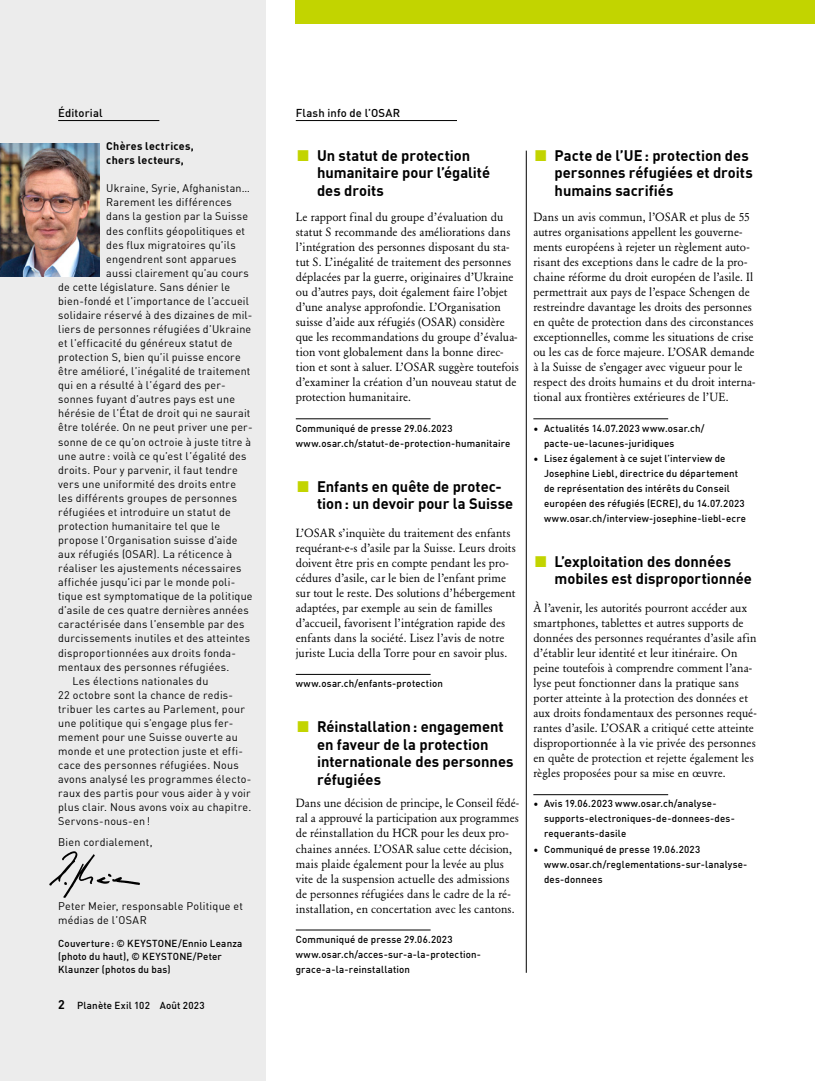
<style>
.page{position:relative;width:815px;height:1081px;background:#fff}
.page>*{position:absolute;margin:0;border:0;box-sizing:border-box;transform-origin:0 0}
.T3_Titel_Newsflash__fr{font:700 15px/17.5px "DIN Offc";color:#000}
.Grund__fr{font:11.75px/15px "Garamond BE Pro";letter-spacing:.005em;color:#000}
.Rubrik__fr{font:500 11.25px "DIN Offc";letter-spacing:.015em;color:#000}
.Editorial__fr{font:11px/14px "DIN Offc";letter-spacing:.02em;color:#000}
.Editorial_Einzug__fr{font:11px/14px "DIN Offc";letter-spacing:.025em;color:#000}
.Editorial__fr-2{font:700 11px/14px "DIN Offc";letter-spacing:.03em;color:#000}
.Links__fr{font:500 10px/15px "DIN Offc";letter-spacing:.02em;color:#000}
.Bildlegende{font:500 10px/13.1px "DIN Offc";letter-spacing:.015em;color:#000}
.s1{font-weight:700;font-size:12.5px}
.s2{color:#c2d400}
</style>
<div class="page">
<div style="left:0;top:0;width:266px;height:1081px;background:#ececec"></div>
<img style="left:49px;top:851px;width:91px;height:47px">
<hr style="left:58px;top:120px;width:101px;height:1px;background:#000">
<img style="left:0;top:144px;width:99px;height:133px">
<hr style="left:296px;top:120px;width:161px;height:1px;background:#000">
<hr style="left:296px;top:418px;width:135px;height:1px;background:#000">
<hr style="left:296px;top:674px;width:135px;height:1px;background:#000">
<hr style="left:296px;top:929px;width:135px;height:1px;background:#000">
<hr style="left:533px;top:418px;width:135px;height:1px;background:#000">
<hr style="left:533px;top:794px;width:135px;height:1px;background:#000">
<hr style="left:526px;top:151px;width:1px;height:822px;background:#000">
<div style="left:296px;top:0;width:519px;height:23px;background:#c2d400"></div>
<p class="Rubrik__fr" style="left:58px;top:105px;width:46px">Éditorial</p>
<p class="Editorial__fr-2" style="left:106px;top:139px;width:89px">Chères lectrices, chers lecteurs,</p>
<p class="Editorial__fr" style="left:106px;top:181px;width:145px">Ukraine, Syrie, Afghanistan…</p>
<p class="Editorial__fr" style="left:106px;top:195px;width:127px">Rarement les différences</p>
<p class="Editorial__fr" style="left:106px;top:209px;width:143px">dans la gestion par la Suisse</p>
<p class="Editorial__fr" style="left:106px;top:224px;width:140px">des conflits géopolitiques et</p>
<p class="Editorial__fr" style="left:106px;top:238px;width:131px">des flux migratoires qu’ils</p>
<p class="Editorial__fr" style="left:106px;top:252px;width:132px">engendrent sont apparues</p>
<p class="Editorial__fr" style="left:106px;top:266px;width:144px">aussi clairement qu’au cours</p>
<p class="Editorial__fr" style="left:58px;top:280px;width:174px">de cette législature. Sans dénier le</p>
<p class="Editorial__fr" style="left:58px;top:294px;width:192px">bien-fondé et l’importance de l’accueil</p>
<p class="Editorial__fr" style="left:58px;top:308px;width:196px">solidaire réservé à des dizaines de mil-</p>
<p class="Editorial__fr" style="left:58px;top:322px;width:195px">liers de personnes réfugiées d’Ukraine</p>
<p class="Editorial__fr" style="left:58px;top:336px;width:176px">et l’efficacité du généreux statut de</p>
<p class="Editorial__fr" style="left:58px;top:350px;width:184px">protection S, bien qu’il puisse encore</p>
<p class="Editorial__fr" style="left:58px;top:364px;width:194px">être amélioré, l’inégalité de traitement</p>
<p class="Editorial__fr" style="left:58px;top:378px;width:169px">qui en a résulté à l’égard des per-</p>
<p class="Editorial__fr" style="left:58px;top:392px;width:178px">sonnes fuyant d’autres pays est une</p>
<p class="Editorial__fr" style="left:58px;top:406px;width:194px">hérésie de l’État de droit qui ne saurait</p>
<p class="Editorial__fr" style="left:58px;top:420px;width:196px">être tolérée. On ne peut priver une per-</p>
<p class="Editorial__fr" style="left:58px;top:434px;width:194px">sonne de ce qu’on octroie à juste titre à</p>
<p class="Editorial__fr" style="left:58px;top:449px;width:190px">une autre : voilà ce qu’est l’égalité des</p>
<p class="Editorial__fr" style="left:58px;top:463px;width:181px">droits. Pour y parvenir, il faut tendre</p>
<p class="Editorial__fr" style="left:58px;top:477px;width:179px">vers une uniformité des droits entre</p>
<p class="Editorial__fr" style="left:58px;top:491px;width:180px">les différents groupes de personnes</p>
<p class="Editorial__fr" style="left:58px;top:505px;width:174px">réfugiées et introduire un statut de</p>
<p class="Editorial__fr" style="left:58px;top:519px;width:164px">protection humanitaire tel que le</p>
<p class="Editorial__fr" style="left:58px;top:533px;width:181px">propose l’Organisation suisse d’aide</p>
<p class="Editorial__fr" style="left:58px;top:547px;width:176px">aux réfugiés (OSAR). La réticence à</p>
<p class="Editorial__fr" style="left:58px;top:561px;width:185px">réaliser les ajustements nécessaires</p>
<p class="Editorial__fr" style="left:58px;top:575px;width:179px">affichée jusqu’ici par le monde poli-</p>
<p class="Editorial__fr" style="left:58px;top:589px;width:196px">tique est symptomatique de la politique</p>
<p class="Editorial__fr" style="left:58px;top:603px;width:192px">d’asile de ces quatre dernières années</p>
<p class="Editorial__fr" style="left:58px;top:617px;width:188px">caractérisée dans l’ensemble par des</p>
<p class="Editorial__fr" style="left:58px;top:631px;width:193px">durcissements inutiles et des atteintes</p>
<p class="Editorial__fr" style="left:58px;top:645px;width:179px">disproportionnées aux droits fonda-</p>
<p class="Editorial__fr" style="left:58px;top:659px;width:173px">mentaux des personnes réfugiées.</p>
<p class="Editorial_Einzug__fr" style="left:58px;top:674px;width:195px;text-indent:14px">Les élections nationales du<br>22 -octobre sont la chance de redis&shy;tribuer les cartes au Parlement, pour une politique qui s’engage plus fer&shy;mement pour une Suisse ouverte au monde et une protection juste et effi&shy;cace des personnes réfugiées. Nous avons analysé les programmes électo&shy;raux des partis pour vous aider à y voir plus clair. Nous avons voix au chapitre.<br>Servons-nous-en !</p>
<p class="Editorial__fr" style="left:58px;top:835px;width:96px">Bien cordialement,</p>
<p class="Editorial__fr" style="left:58px;top:899px;width:186px">Peter Meier, responsable Politique et médias de l’OSAR</p>
<p class="Bildlegende" style="left:58px;top:936px;width:186px">Couverture: © KEYSTONE/Ennio Leanza (photo du haut), © KEYSTONE/Peter<br>Klaunzer (photos du bas)</p>
<p class="Links__fr" style="left:58px;top:998px;width:148px"><span class="s1">2</span> Planète Exil 102 Août 2023</p>
<p class="Rubrik__fr" style="left:296px;top:105px;width:106px">Flash info de l’OSAR</p>
<p class="T3_Titel_Newsflash__fr" style="left:317px;top:147px;width:175px;text-indent:-21px"><span class="s2">■</span> Un statut de protection humanitaire pour l’égalité des droits</p>
<p class="Grund__fr" style="left:296px;top:209px;width:224px">Le rapport final du groupe d’évaluation du statut S recommande des améliorations dans l’intégration des personnes disposant du sta&shy;tut S. L’inégalité de traitement des personnes déplacées par la guerre, originaires d’Ukraine ou d’autres pays, doit également faire l’objet d’une analyse approfondie. L’Organisation suisse d’aide aux réfugiés (OSAR) considère que les recommandations du groupe d’évalua&shy;tion vont globalement dans la bonne direc&shy;tion et sont à saluer. L’OSAR suggère toutefois d’examiner la création d’un nouveau statut de protection humanitaire.</p>
<p class="Links__fr" style="left:296px;top:420px;width:216px">Communiqué de presse 29.06.2023 www.osar.ch/statut-de-protection-humanitaire</p>
<p class="T3_Titel_Newsflash__fr" style="left:317px;top:477px;width:198px;text-indent:-21px"><span class="s2">■</span> Enfants en quête de protec&shy;tion: un devoir pour la Suisse</p>
<p class="Grund__fr" style="left:296px;top:525px;width:222px">L’OSAR s’inquiète du traitement des enfants requérant-e-s d’asile par la Suisse. Leurs droits doivent être pris en compte pendant les pro&shy;cédures d’asile, car le bien de l’enfant prime sur tout le reste. Des solutions d’hébergement adaptées, par exemple au sein de familles d’accueil, favorisent l’intégration rapide des enfants dans la société. Lisez l’avis de notre juriste Lucia della Torre pour en savoir plus.</p>
<p class="Links__fr" style="left:296px;top:676px;width:149px">www.osar.ch/enfants-protection</p>
<p class="T3_Titel_Newsflash__fr" style="left:317px;top:718px;width:198px;text-indent:-21px"><span class="s2">■</span> Réinstallation: engagement en faveur de la protection internationale des personnes réfugiées</p>
<p class="Grund__fr" style="left:296px;top:796px;width:225px">Dans une décision de principe, le Conseil fédé&shy;ral a approuvé la participation aux programmes de réinstallation du HCR pour les deux pro&shy;chaines années. L’OSAR salue cette décision, mais plaide également pour la levée au plus vite de la suspension actuelle des admissions de personnes réfugiées dans le cadre de la ré&shy;installation, en concertation avec les cantons.</p>
<p class="Links__fr" style="left:296px;top:931px;width:187px">Communiqué de presse 29.06.2023 www.osar.ch/acces-sur-a-la-protection&shy;grace-a-la-reinstallation</p>
<p class="T3_Titel_Newsflash__fr" style="left:555px;top:147px;width:200px;text-indent:-21px"><span class="s2">■</span> Pacte de l’UE: protection des personnes réfugiées et droits humains sacrifiés</p>
<p class="Grund__fr" style="left:533px;top:209px;width:224px">Dans un avis commun, l’OSAR et plus de 55 autres organisations appellent les gouverne&shy;ments européens à rejeter un règlement auto&shy;risant des exceptions dans le cadre de la pro&shy;chaine réforme du droit européen de l’asile. Il permettrait aux pays de l’espace Schengen de restreindre davantage les droits des personnes en quête de protection dans des circonstances exceptionnelles, comme les situations de crise ou les cas de force majeure. L’OSAR demande à la Suisse de s’engager avec vigueur pour le respect des droits humains et du droit interna&shy;tional aux frontières extérieures de l’UE.</p>
<p class="Links__fr" style="left:544px;top:420px;width:162px;text-indent:-11px">• Actualités 14.07.2023 www.osar.ch/ pacte-ue-lacunes-juridiques</p>
<p class="Links__fr" style="left:544px;top:450px;width:204px;text-indent:-11px">• Lisez également à ce sujet l’interview de Josephine Liebl, directrice du département de représentation des intérêts du Conseil européen des réfugiés (ECRE), du 14.07.2023 www.osar.ch/interview-josephine-liebl-ecre</p>
<p class="T3_Titel_Newsflash__fr" style="left:555px;top:552px;width:199px;text-indent:-21px"><span class="s2">■</span> L’exploitation des données mobiles est disproportionnée</p>
<p class="Grund__fr" style="left:533px;top:600px;width:225px">À l’avenir, les autorités pourront accéder aux smartphones, tablettes et autres supports de données des personnes requérantes d’asile afin d’établir leur identité et leur itinéraire. On peine toutefois à comprendre comment l’ana&shy;lyse peut fonctionner dans la pratique sans porter atteinte à la protection des données et aux droits fondamentaux des personnes requé&shy;rantes d’asile. L’OSAR a critiqué cette atteinte disproportionnée à la vie privée des personnes en quête de protection et rejette également les règles proposées pour sa mise en œuvre.</p>
<p class="Links__fr" style="left:544px;top:796px;width:192px;text-indent:-11px">• Avis 19.06.2023 www.osar.ch/analyse&shy;supports-electroniques-de-donnees-des&shy;requerants-dasile</p>
<p class="Links__fr" style="left:544px;top:841px;width:205px;text-indent:-11px">• Communiqué de presse 19.06.2023 www.osar.ch/reglementations-sur-lanalyse&shy;des-donnees</p>
</div>
